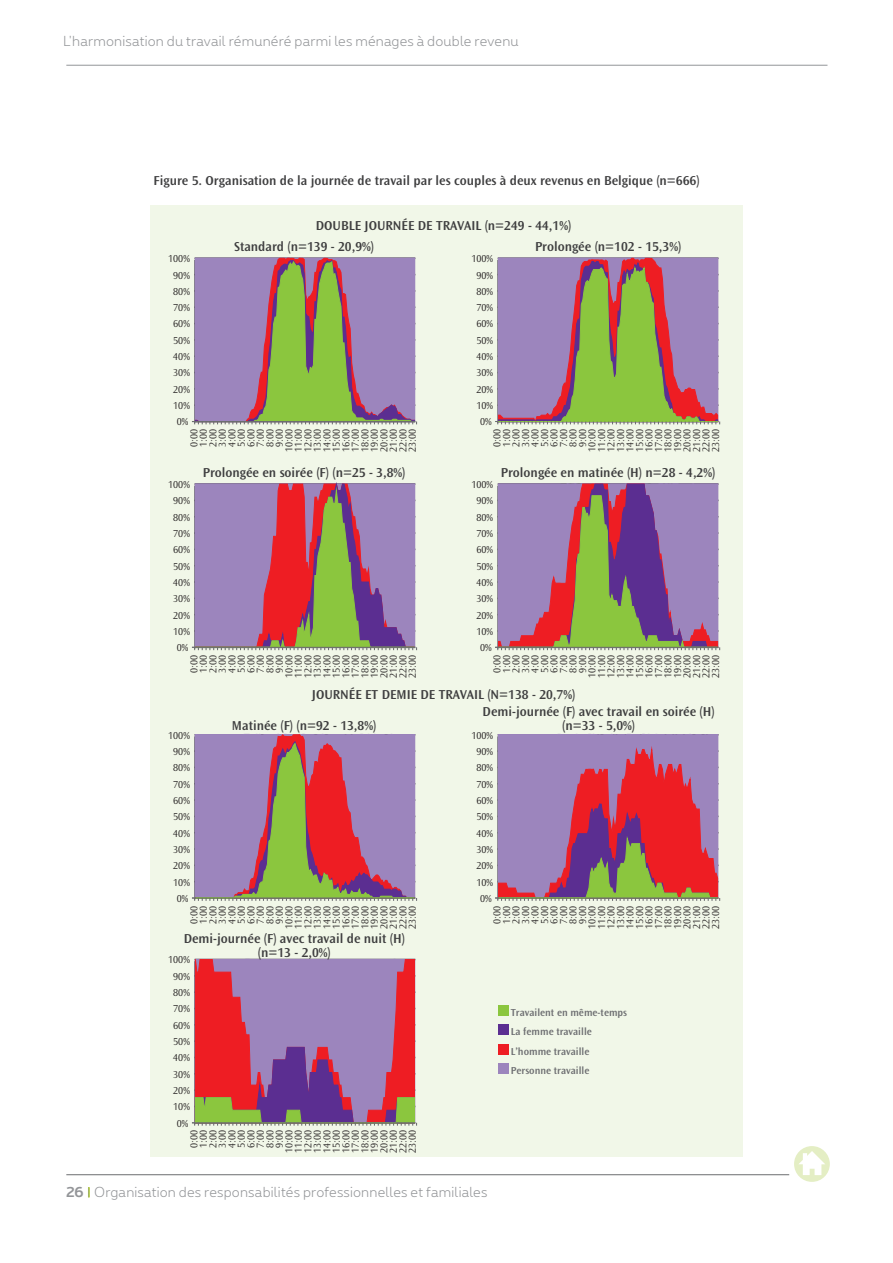
<style>
.page{position:relative;width:893px;height:1263px;background:#fff}
.page>*{position:absolute;margin:0;border:0;box-sizing:border-box;transform-origin:0 0}
.t1{font:600 13.5px/13.5px "Ocean Sans Std";color:#3e3e3f;text-align:center}
.t2{font:300 13.5px "Proximus";letter-spacing:.015em;color:#939598}
.t3{font:300 10.5px/9.4px "Ocean Sans Std";color:#231f20;text-align:center}
.t4{font:600 10.5px/19.5px "Ocean Sans Std";color:#6c6d70}
.s1{font-weight:700}
.s2{font-size:9.6px}
</style>
<div class="page">
<svg style="left:88px;top:1187px;width:2px;height:10px"></svg>
<hr style="left:66px;top:65px;width:761px;height:1px;background:#939598">
<hr style="left:66px;top:1174px;width:723px;height:1px;background:#6c6d70">
<div style="left:150px;top:205px;width:592px;height:952px;background:#f1f7e8"></div>
<svg style="left:194px;top:257px;width:223px;height:167px;background:#998d8f"></svg>
<hr style="left:192px;top:421px;width:223px;height:1px;background:#6c6d70">
<hr style="left:495px;top:421px;width:221px;height:1px;background:#6c6d70">
<svg style="left:497px;top:257px;width:223px;height:167px;background:#9d8a82"></svg>
<svg style="left:194px;top:482px;width:223px;height:168px;background:#a3758a"></svg>
<hr style="left:192px;top:647px;width:223px;height:1px;background:#6c6d70">
<svg style="left:497px;top:483px;width:223px;height:167px;background:#97778d"></svg>
<hr style="left:495px;top:647px;width:223px;height:1px;background:#6c6d70">
<svg style="left:194px;top:733px;width:223px;height:168px;background:#a67a8b"></svg>
<hr style="left:192px;top:897px;width:223px;height:1px;background:#6c6d70">
<svg style="left:194px;top:958px;width:223px;height:168px;background:#ab6184"></svg>
<hr style="left:192px;top:1122px;width:223px;height:1px;background:#6c6d70">
<svg style="left:497px;top:733px;width:223px;height:168px;background:#ae6481"></svg>
<hr style="left:495px;top:897px;width:223px;height:1px;background:#6c6d70">
<div style="left:498px;top:1005px;width:10px;height:10px;background:#8bc63e"></div>
<div style="left:498px;top:1024px;width:10px;height:11px;background:#5b2e91"></div>
<div style="left:498px;top:1044px;width:10px;height:10px;background:#ee1d23"></div>
<div style="left:498px;top:1063px;width:10px;height:11px;background:#9c85bd"></div>
<svg style="left:794px;top:1146px;width:36px;height:36px"></svg>
<p class="t2" style="left:63px;top:32px;width:457px">L'harmonisation du travail rémunéré parmi les ménages à double revenu</p>
<p class="t1" style="left:154px;top:174px;width:547px">Figure 5. Organisation de la journée de travail par les couples à deux revenus en Belgique (n=666)</p>
<p class="t1" style="left:316px;top:219px;width:257px">DOUBLE JOURNÉE DE TRAVAIL (n=249 - 44,1%)</p>
<p class="t3" style="left:168px;top:254px;width:23px">100%</p>
<p class="t1" style="left:234px;top:240px;width:141px">Standard (n=139 - 20,9%)</p>
<p class="t3" style="left:471px;top:254px;width:23px">100%</p>
<p class="t1" style="left:535px;top:240px;width:148px">Prolongée (n=102 - 15,3%)</p>
<p class="t3" style="left:173px;top:270px;width:18px">90%</p>
<p class="t3" style="left:476px;top:270px;width:18px">90%</p>
<p class="t3" style="left:173px;top:287px;width:18px">80%</p>
<p class="t3" style="left:476px;top:287px;width:18px">80%</p>
<p class="t3" style="left:173px;top:303px;width:18px">70%</p>
<p class="t3" style="left:476px;top:303px;width:18px">70%</p>
<p class="t3" style="left:173px;top:319px;width:18px">60%</p>
<p class="t3" style="left:476px;top:319px;width:18px">60%</p>
<p class="t3" style="left:173px;top:336px;width:18px">50%</p>
<p class="t3" style="left:476px;top:336px;width:18px">50%</p>
<p class="t3" style="left:173px;top:352px;width:18px">40%</p>
<p class="t3" style="left:476px;top:352px;width:18px">40%</p>
<p class="t3" style="left:173px;top:368px;width:18px">30%</p>
<p class="t3" style="left:476px;top:368px;width:18px">30%</p>
<p class="t3" style="left:173px;top:385px;width:18px">20%</p>
<p class="t3" style="left:476px;top:385px;width:18px">20%</p>
<p class="t3" style="left:173px;top:401px;width:18px">10%</p>
<p class="t3" style="left:476px;top:401px;width:18px">10%</p>
<p class="t3" style="left:177px;top:417px;width:13px">0%</p>
<p class="t3" style="left:480px;top:417px;width:13px">0%</p>
<p class="t3" style="left:189px;top:452px;width:25px;rotate:-90deg">0:00<br>1:00<br>2:00<br>3:00<br>4:00<br>5:00<br>6:00<br>7:00<br>8:00<br>9:00<br>10:00<br>11:00<br>12:00<br>13:00<br>14:00<br>15:00<br>16:00<br>17:00<br>18:00<br>19:00<br>20:00<br>21:00<br>22:00<br>23:00</p>
<p class="t3" style="left:492px;top:452px;width:25px;rotate:-90deg">0:00<br>1:00<br>2:00<br>3:00<br>4:00<br>5:00<br>6:00<br>7:00<br>8:00<br>9:00<br>10:00<br>11:00<br>12:00<br>13:00<br>14:00<br>15:00<br>16:00<br>17:00<br>18:00<br>19:00<br>20:00<br>21:00<br>22:00<br>23:00</p>
<p class="t3" style="left:168px;top:480px;width:23px">100%</p>
<p class="t1" style="left:203px;top:465px;width:204px">Prolongée en soirée (F) (n=25 - 3,8%)</p>
<p class="t3" style="left:471px;top:480px;width:23px">100%</p>
<p class="t1" style="left:501px;top:465px;width:216px">Prolongée en matinée (H) n=28 - 4,2%)</p>
<p class="t3" style="left:173px;top:496px;width:18px">90%</p>
<p class="t3" style="left:476px;top:496px;width:18px">90%</p>
<p class="t3" style="left:173px;top:513px;width:18px">80%</p>
<p class="t3" style="left:476px;top:513px;width:18px">80%</p>
<p class="t3" style="left:173px;top:529px;width:18px">70%</p>
<p class="t3" style="left:476px;top:529px;width:18px">70%</p>
<p class="t3" style="left:173px;top:545px;width:18px">60%</p>
<p class="t3" style="left:476px;top:545px;width:18px">60%</p>
<p class="t3" style="left:173px;top:561px;width:18px">50%</p>
<p class="t3" style="left:476px;top:561px;width:18px">50%</p>
<p class="t3" style="left:173px;top:578px;width:18px">40%</p>
<p class="t3" style="left:476px;top:578px;width:18px">40%</p>
<p class="t3" style="left:173px;top:594px;width:18px">30%</p>
<p class="t3" style="left:476px;top:594px;width:18px">30%</p>
<p class="t3" style="left:173px;top:610px;width:18px">20%</p>
<p class="t3" style="left:476px;top:610px;width:18px">20%</p>
<p class="t3" style="left:173px;top:627px;width:18px">10%</p>
<p class="t3" style="left:476px;top:627px;width:18px">10%</p>
<p class="t3" style="left:177px;top:643px;width:13px">0%</p>
<p class="t3" style="left:480px;top:643px;width:13px">0%</p>
<p class="t3" style="left:189px;top:678px;width:25px;rotate:-90deg">0:00<br>1:00<br>2:00<br>3:00<br>4:00<br>5:00<br>6:00<br>7:00<br>8:00<br>9:00<br>10:00<br>11:00<br>12:00<br>13:00<br>14:00<br>15:00<br>16:00<br>17:00<br>18:00<br>19:00<br>20:00<br>21:00<br>22:00<br>23:00</p>
<p class="t3" style="left:492px;top:678px;width:25px;rotate:-90deg">0:00<br>1:00<br>2:00<br>3:00<br>4:00<br>5:00<br>6:00<br>7:00<br>8:00<br>9:00<br>10:00<br>11:00<br>12:00<br>13:00<br>14:00<br>15:00<br>16:00<br>17:00<br>18:00<br>19:00<br>20:00<br>21:00<br>22:00<br>23:00</p>
<p class="t1" style="left:312px;top:688px;width:265px">JOURNÉE ET DEMIE DE TRAVAIL (N=138 - 20,7%)</p>
<p class="t3" style="left:168px;top:731px;width:23px">100%</p>
<p class="t1" style="left:232px;top:719px;width:146px">Matinée (F) (n=92 - 13,8%)</p>
<p class="t1" style="left:483px;top:705px;width:234px">Demi-journée (F) avec travail en soirée (H) (n=33 - 5,0%)</p>
<p class="t3" style="left:471px;top:731px;width:23px">100%</p>
<p class="t3" style="left:173px;top:747px;width:18px">90%</p>
<p class="t3" style="left:476px;top:747px;width:18px">90%</p>
<p class="t3" style="left:173px;top:763px;width:18px">80%</p>
<p class="t3" style="left:476px;top:763px;width:18px">80%</p>
<p class="t3" style="left:173px;top:780px;width:18px">70%</p>
<p class="t3" style="left:476px;top:780px;width:18px">70%</p>
<p class="t3" style="left:173px;top:796px;width:18px">60%</p>
<p class="t3" style="left:476px;top:796px;width:18px">60%</p>
<p class="t3" style="left:173px;top:812px;width:18px">50%</p>
<p class="t3" style="left:476px;top:812px;width:18px">50%</p>
<p class="t3" style="left:173px;top:828px;width:18px">40%</p>
<p class="t3" style="left:476px;top:828px;width:18px">40%</p>
<p class="t3" style="left:173px;top:845px;width:18px">30%</p>
<p class="t3" style="left:476px;top:845px;width:18px">30%</p>
<p class="t3" style="left:173px;top:861px;width:18px">20%</p>
<p class="t3" style="left:476px;top:861px;width:18px">20%</p>
<p class="t3" style="left:173px;top:877px;width:18px">10%</p>
<p class="t3" style="left:476px;top:877px;width:18px">10%</p>
<p class="t3" style="left:177px;top:894px;width:13px">0%</p>
<p class="t3" style="left:480px;top:894px;width:13px">0%</p>
<p class="t3" style="left:189px;top:928px;width:25px;rotate:-90deg">0:00<br>1:00<br>2:00<br>3:00<br>4:00<br>5:00<br>6:00<br>7:00<br>8:00<br>9:00<br>10:00<br>11:00<br>12:00<br>13:00<br>14:00<br>15:00<br>16:00<br>17:00<br>18:00<br>19:00<br>20:00<br>21:00<br>22:00<br>23:00</p>
<p class="t1" style="left:184px;top:932px;width:223px">Demi-journée (F) avec travail de nuit (H) (n=13 - 2,0%)</p>
<p class="t3" style="left:168px;top:955px;width:23px">100%</p>
<p class="t3" style="left:173px;top:972px;width:18px">90%</p>
<p class="t3" style="left:173px;top:988px;width:18px">80%</p>
<p class="t3" style="left:173px;top:1004px;width:18px">70%</p>
<p class="t3" style="left:173px;top:1021px;width:18px">60%</p>
<p class="t3" style="left:173px;top:1037px;width:18px">50%</p>
<p class="t3" style="left:173px;top:1053px;width:18px">40%</p>
<p class="t3" style="left:173px;top:1070px;width:18px">30%</p>
<p class="t3" style="left:173px;top:1086px;width:18px">20%</p>
<p class="t3" style="left:173px;top:1102px;width:18px">10%</p>
<p class="t3" style="left:177px;top:1118px;width:13px">0%</p>
<p class="t3" style="left:189px;top:1153px;width:25px;rotate:-90deg">0:00<br>1:00<br>2:00<br>3:00<br>4:00<br>5:00<br>6:00<br>7:00<br>8:00<br>9:00<br>10:00<br>11:00<br>12:00<br>13:00<br>14:00<br>15:00<br>16:00<br>17:00<br>18:00<br>19:00<br>20:00<br>21:00<br>22:00<br>23:00</p>
<p class="t3" style="left:492px;top:928px;width:25px;rotate:-90deg">0:00<br>1:00<br>2:00<br>3:00<br>4:00<br>5:00<br>6:00<br>7:00<br>8:00<br>9:00<br>10:00<br>11:00<br>12:00<br>13:00<br>14:00<br>15:00<br>16:00<br>17:00<br>18:00<br>19:00<br>20:00<br>21:00<br>22:00<br>23:00</p>
<p class="t4" style="left:511px;top:1002px;width:118px">Travailent en même-temps<br>La femme travaille<br>L’homme travaille<br>Personne travaille</p>
<p class="t2" style="left:66px;top:1183px;width:422px"><span class="s1">26</span> <span class="s2">|</span> Organisation des responsabilités professionnelles et familiales</p>
</div>
